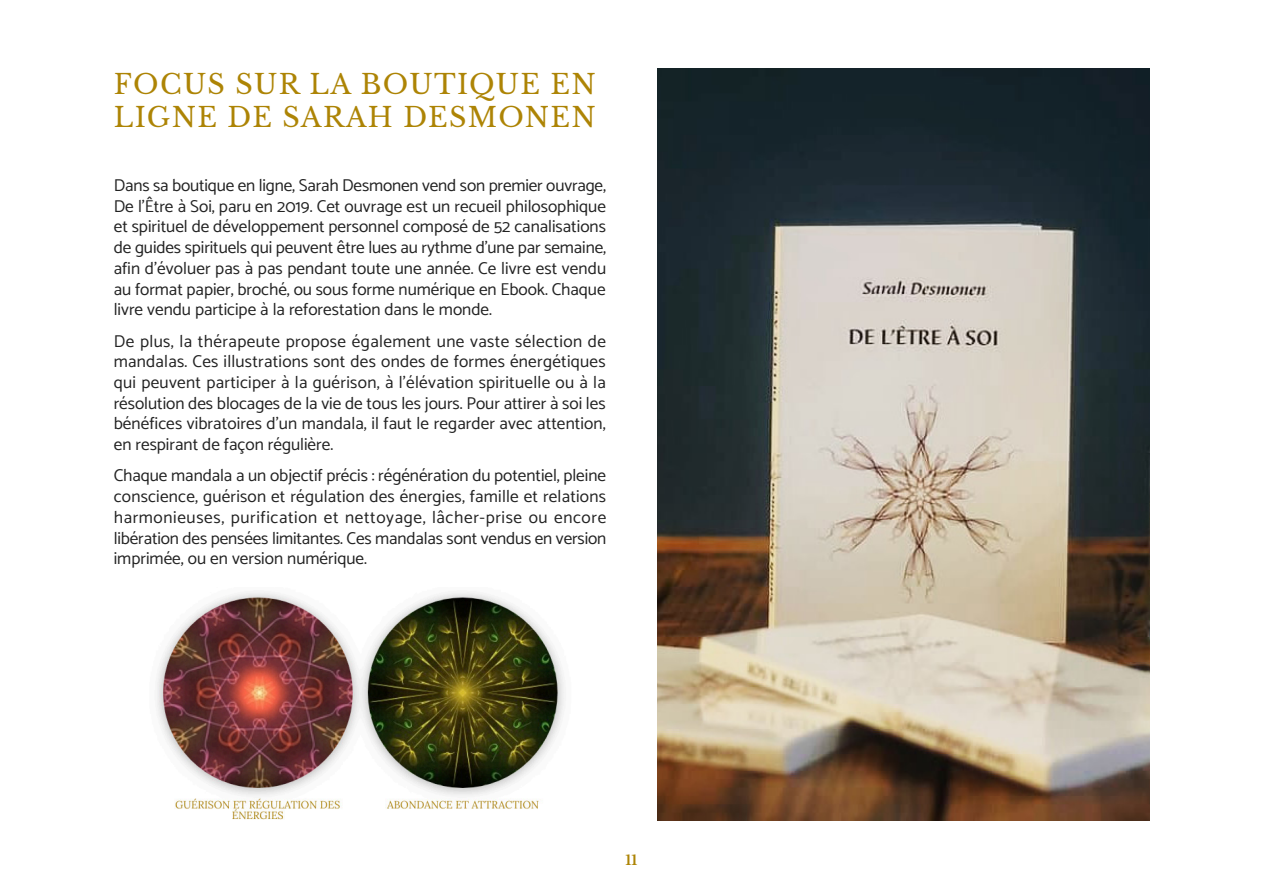
<style>
.page{position:relative;width:1263px;height:893px;background:#fff}
.page>*{position:absolute;margin:0;border:0;box-sizing:border-box;transform-origin:0 0}
.Pages_-_Titre_1{font:27px/32.4px "Libre Baskerville";letter-spacing:.05em;color:#ad8405}
.Pages_-_Paragraphe{font:17.25px/20.7px "Catamaran";color:#222;text-align:justify}
.t1{font:700 13.5px "Libre Baskerville";color:#ad8405}
</style>
<div class="page">
<img style="left:157px;top:592px;width:408px;height:228px">
<img style="left:657px;top:68px;width:492px;height:753px">
<p class="Pages_-_Titre_1" style="left:114px;top:68px;width:484px">FOCUS SUR LA BOUTIQUE EN<br>LIGNE DE SARAH DESMONEN</p>
<p class="Pages_-_Paragraphe" style="left:114px;top:174px;width:494px">Dans sa boutique en ligne, Sarah Desmonen vend son premier ouvrage, De l’Être à Soi, paru en 2019. Cet ouvrage est un recueil philosophique et spirituel de développement personnel composé de 52 canalisations de guides spirituels qui peuvent être lues au rythme d’une par semaine, afin d’évoluer pas à pas pendant toute une année. Ce livre est vendu au format papier, broché, ou sous forme numérique en Ebook. Chaque livre vendu participe à la reforestation dans le monde.</p>
<p class="Pages_-_Paragraphe" style="left:114px;top:330px;width:494px">De plus, la thérapeute propose également une vaste sélection de mandalas. Ces illustrations sont des ondes de formes énergétiques qui peuvent participer à la guérison, à l’élévation spirituelle ou à la résolution des blocages de la vie de tous les jours. Pour attirer à soi les bénéfices vibratoires d’un mandala, il faut le regarder avec attention, en respirant de façon régulière.</p>
<p class="Pages_-_Paragraphe" style="left:114px;top:465px;width:494px">Chaque mandala a un objectif précis : régénération du potentiel, pleine conscience, guérison et régulation des énergies, famille et relations harmonieuses, purification et nettoyage, lâcher-prise ou encore libération des pensées limitantes. Ces mandalas sont vendus en version imprimée, ou en version numérique.</p>
<p class="t1" style="left:626px;top:852px;width:13px">11</p>
</div>
